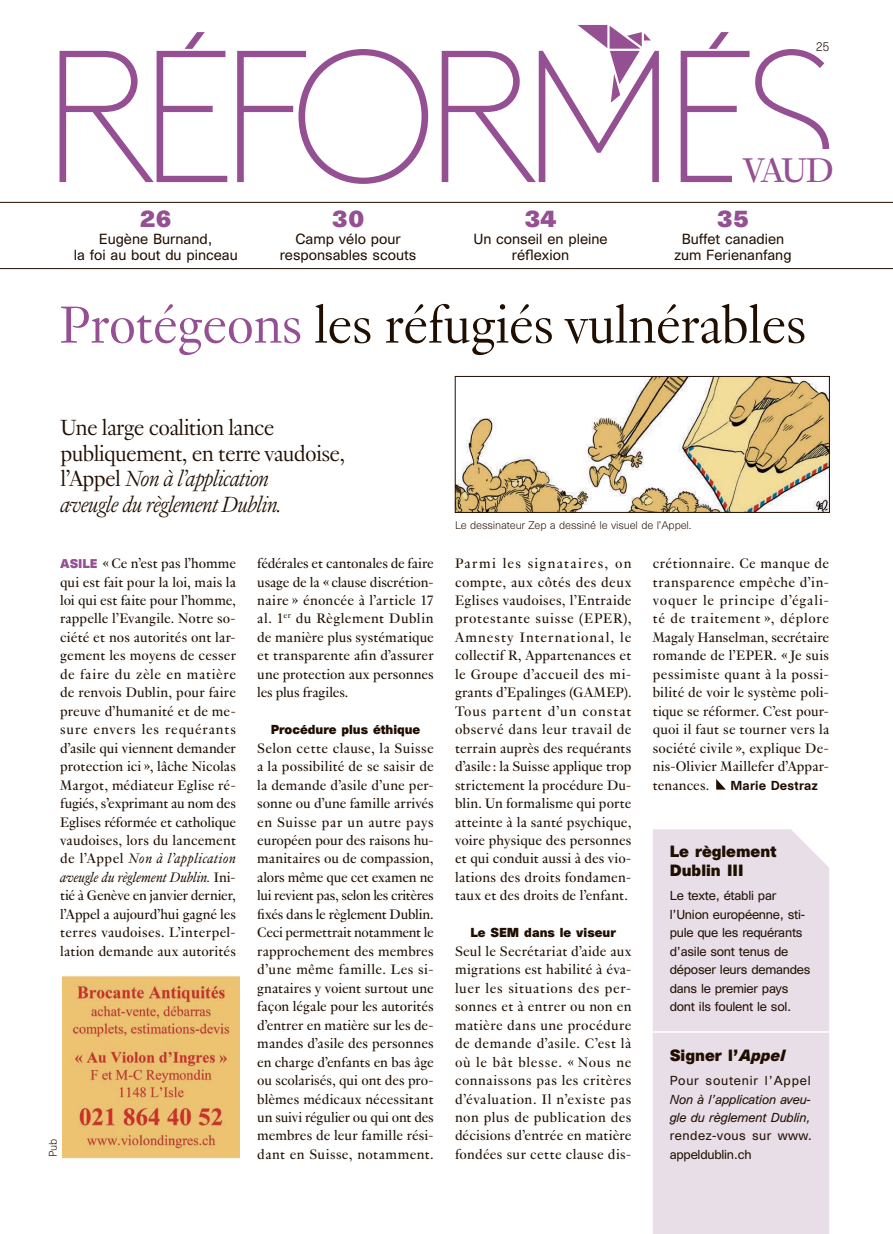
<style>
.page{position:relative;width:893px;height:1234px;background:#fff}
.page>*{position:absolute;margin:0;border:0;box-sizing:border-box;transform-origin:0 0}
.t1{font:300 57px "Genath";letter-spacing:-.015em;color:#200e00}
.t2{font:37.5px "Genath";color:#954f93}
.t3{font:300 24px/25.5px "Genath";letter-spacing:-.03em;color:#200e00}
.t4{font:700 22.5px "Unica SB";letter-spacing:-.01em;color:#954f93}
.t5{font:15px/18.5px "Genath";letter-spacing:.01em;color:#200e00;text-align:justify}
.t6{font:700 15px/18.5px "Unica SB";color:#200e00}
.t7{font:13.5px/16.5px "Unica SB";color:#200e00;text-align:center}
.t8{font:12px/18.5px "Unica SB";letter-spacing:-.02em;color:#200e00}
.t9{font:italic 12px/18.5px "Unica SB";letter-spacing:-.015em;color:#200e00}
.t10{font:700 12px "Unica SB";color:#200e00}
.t11{font:12px/18.5px "Unica SB";letter-spacing:.02em;color:#200e00}
.t12{font:12px "Unica SB";letter-spacing:.065em;color:#200e00}
.t13{font:500 12px "Unica SB";letter-spacing:.02em;color:#200e00}
.t14{font:300 12px "Unica SB";color:#200e00}
.t15{font:300 10.2px "Unica SB";letter-spacing:-.01em;color:#200e00}
.s1{color:#954f93}
.s2{font-style:italic}
.s3{font-family:"Unica SB";font-weight:700;font-size:11.7px;color:#954f93}
</style>
<div class="page">
<svg style="left:60px;top:32px;width:167px;height:150px"></svg>
<svg style="left:237px;top:49px;width:191px;height:135px"></svg>
<svg style="left:681px;top:32px;width:148px;height:151px"></svg>
<svg style="left:442px;top:25px;width:217px;height:157px"></svg>
<div style="left:733px;top:149px;width:101px;height:37px;background:#fff"></div>
<hr style="left:0;top:268px;width:893px;height:1px;background:#200e00">
<hr style="left:0;top:202px;width:893px;height:1px;background:#200e00">
<img style="left:63px;top:975px;width:176px;height:183px">
<svg style="left:716px;top:779px;width:10px;height:10px"></svg>
<img style="left:457px;top:378px;width:371px;height:132px">
<div style="left:455px;top:376px;width:375px;height:136px;border:1px solid #200e00"></div>
<div style="left:653px;top:829px;width:176px;height:404px;background:#e8dee7"></div>
<hr style="left:647px;top:1030px;width:187px;height:2px;background:#fff">
<p class="t14" style="left:816px;top:39px;width:15px">25</p>
<h3 class="t4" style="left:139px;top:205px;width:34px">26</h3>
<p class="t7" style="left:74px;top:231px;width:165px">Eugène Burnand,<br>la foi au bout du pinceau</p>
<h3 class="t4" style="left:332px;top:205px;width:34px">30</h3>
<p class="t7" style="left:280px;top:231px;width:138px">Camp vélo pour responsables scouts</p>
<h3 class="t4" style="left:524px;top:205px;width:34px">34</h3>
<p class="t7" style="left:473px;top:231px;width:136px">Un conseil en pleine réflexion</p>
<h2 class="t2" style="left:743px;top:144px;width:92px">VAUD</h2>
<h3 class="t4" style="left:717px;top:205px;width:34px">35</h3>
<p class="t7" style="left:674px;top:231px;width:119px">Buffet canadien zum Ferienanfang</p>
<h1 class="t1" style="left:59px;top:284px;width:749px"><span class="s1">Protégeons</span> les réfugiés vulnérables</h1>
<h3 class="t3" style="left:60px;top:413px;width:286px">Une large coalition lance publiquement, en terre vaudoise, l’Appel <span class="s2">Non à l’application<br>aveugle du règlement Dublin.</span></h3>
<p class="t5" style="left:60px;top:553px;width:177px"><span class="s3">ASILE</span> « Ce n’est pas l’homme qui est fait pour la loi, mais la loi qui est faite pour l’homme, rappelle l’Evangile. Notre so&shy;ciété et nos autorités ont lar&shy;gement les moyens de cesser de faire du zèle en matière de renvois Dublin, pour faire preuve d’humanité et de me&shy;sure envers les requérants d’asile qui viennent demander protection ici », lâche Nicolas Margot, médiateur Eglise ré&shy;fugiés, s’exprimant au nom des Eglises réformée et catholique vaudoises, lors du lancement de l’Appel <span class="s2">Non à l’application aveugle du règlement Dublin.</span> Ini&shy;tié à Genève en janvier dernier, l’Appel a aujourd’hui gagné les terres vaudoises. L’interpel&shy;lation demande aux autorités</p>
<p class="t5" style="left:257px;top:553px;width:178px">fédérales et cantonales de faire usage de la « clause discrétion&shy;naire » énoncée à l’article 17 al. 1<sup>er</sup> du Règlement Dublin de manière plus systématique et transparente afin d’assurer une protection aux personnes les plus fragiles.</p>
<p class="t10" style="left:271px;top:722px;width:151px">Procédure plus éthique</p>
<p class="t5" style="left:257px;top:737px;width:178px">Selon cette clause, la Suisse a la possibilité de se saisir de la demande d’asile d’une per&shy;sonne ou d’une famille arrivés en Suisse par un autre pays européen pour des raisons hu&shy;manitaires ou de compassion, alors même que cet examen ne lui revient pas, selon les critères fixés dans le règlement Dublin.<br>Ceci permettrait notamment le rapprochement des membres d’une même famille. Les si&shy;gnataires y voient surtout une façon légale pour les autorités d’entrer en matière sur les de&shy;mandes d’asile des personnes en charge d’enfants en bas âge ou scolarisés, qui ont des pro&shy;blèmes médicaux nécessitant un suivi régulier ou qui ont des membres de leur famille rési&shy;dant en Suisse, notamment.</p>
<p class="t15" style="left:47px;top:1156px;width:20px;rotate:-90deg">Pub</p>
<p class="t15" style="left:455px;top:519px;width:238px">Le dessinateur Zep a dessiné le visuel de l’Appel.</p>
<p class="t5" style="left:455px;top:553px;width:178px">Parmi les signataires, on compte, aux côtés des deux Eglises vaudoises, l’Entraide protestante suisse (EPER), Amnesty International, le collectif R, Appartenances et le Groupe d’accueil des mi&shy;grants d’Epalinges (GAMEP).<br>Tous partent d’un constat observé dans leur travail de terrain auprès des requérants d’asile : la Suisse applique trop strictement la procédure Du&shy;blin. Un formalisme qui porte atteinte à la santé psychique, voire physique des personnes et qui conduit aussi à des vio&shy;lations des droits fondamen&shy;taux et des droits de l’enfant.</p>
<p class="t10" style="left:470px;top:925px;width:147px">Le SEM dans le viseur</p>
<p class="t5" style="left:455px;top:940px;width:178px">Seul le Secrétariat d’aide aux migrations est habilité à éva&shy;luer les situations des per&shy;sonnes et à entrer ou non en matière dans une procédure de demande d’asile. C’est là où le bât blesse. « Nous ne connaissons pas les critères d’évaluation. Il n’existe pas non plus de publication des décisions d’entrée en matière fondées sur cette clause dis-</p>
<p class="t5" style="left:653px;top:553px;width:178px">crétionnaire. Ce manque de transparence empêche d’in&shy;voquer le principe d’égali&shy;té de traitement », déplore Magaly Hanselman, secrétaire romande de l’EPER. « Je suis pessimiste quant à la possi&shy;bilité de voir le système poli&shy;tique se réformer. C’est pour&shy;quoi il faut se tourner vers la société civile », explique De&shy;nis-Olivier Maillefer d’Appar&shy;tenances.</p>
<p class="t13" style="left:730px;top:777px;width:89px">Marie Destraz</p>
<p class="t6" style="left:670px;top:844px;width:108px">Le règlement<br>Dublin III</p>
<p class="t8" style="left:670px;top:886px;width:142px">Le texte, établi par l’Union européenne, sti&shy;pule que les requérants d’asile sont tenus de déposer leurs demandes dans le premier pays dont ils foulent le sol.</p>
<p class="t6" style="left:670px;top:1046px;width:117px">Signer l’<span class="s2">Appel</span></p>
<p class="t12" style="left:670px;top:1072px;width:143px">Pour soutenir l’Appel</p>
<p class="t9" style="left:670px;top:1089px;width:143px">Non à l’application aveu&shy;gle du règlement Dublin,</p>
<p class="t11" style="left:670px;top:1126px;width:144px">rendez-vous sur www. appeldublin.ch</p>
</div>
